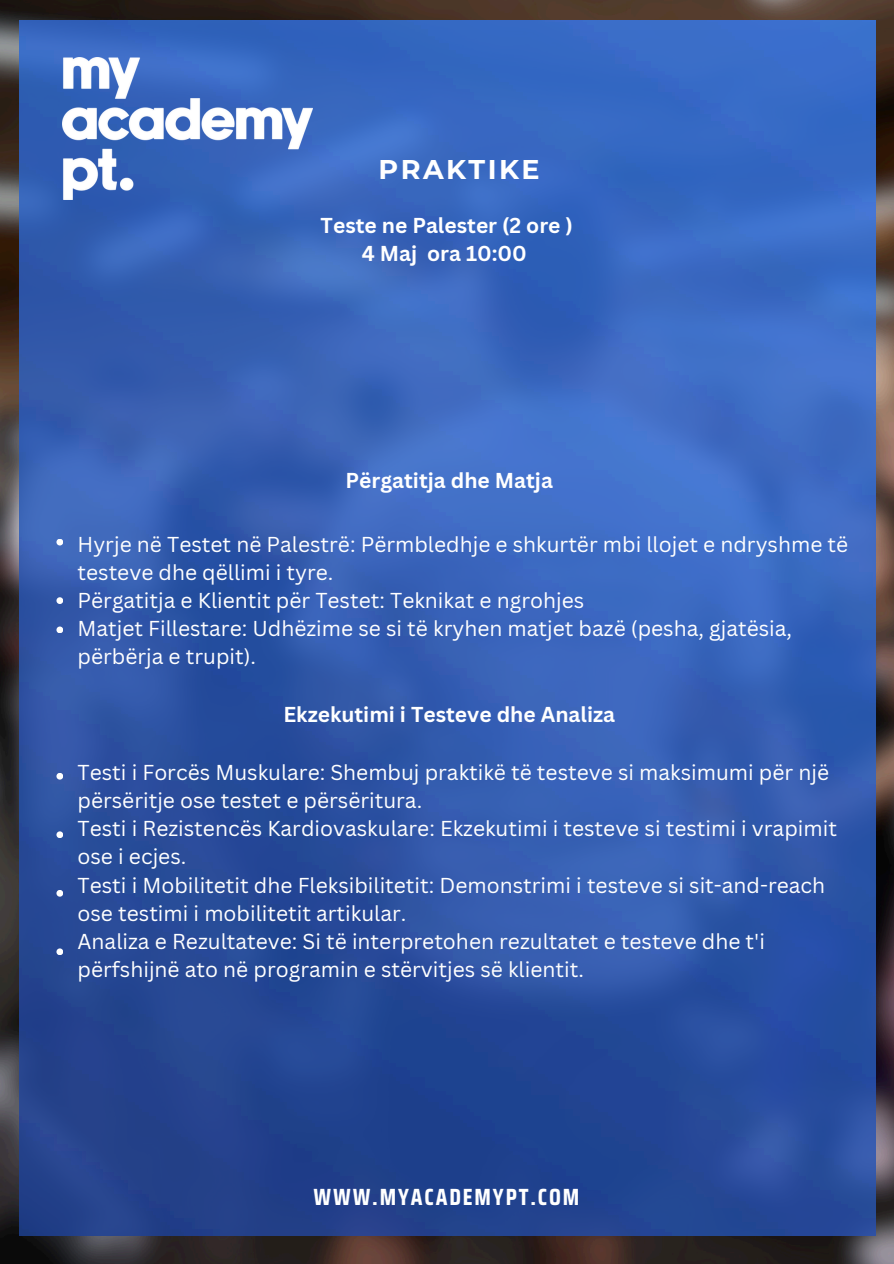
<style>
.page{position:relative;width:894px;height:1264px;background:#fff}
.page>*{position:absolute;margin:0;border:0;box-sizing:border-box;transform-origin:0 0}
.t1{font:700 27px "Montserrat";letter-spacing:.09em;color:#fff}
.t2{font:700 23.4px "Saira Condensed";letter-spacing:.08em;color:#fff}
.t3{font:21px/28.2px "Canva Sans";color:#fff}
.t4{font:700 21px/28.2px "Canva Sans";color:#fff;text-align:center}
</style>
<div class="page">
<img style="left:0;top:0;width:893px;height:1263px">
<img style="left:19px;top:21px;width:856px;height:1214px">
<svg style="left:56px;top:538px;width:7px;height:7px"></svg>
<svg style="left:56px;top:597px;width:7px;height:7px"></svg>
<svg style="left:56px;top:626px;width:7px;height:7px"></svg>
<svg style="left:56px;top:772px;width:7px;height:7px"></svg>
<svg style="left:56px;top:831px;width:7px;height:7px"></svg>
<svg style="left:56px;top:889px;width:7px;height:7px"></svg>
<svg style="left:56px;top:948px;width:7px;height:7px"></svg>
<img style="left:63px;top:58px;width:249px;height:142px">
<p class="t1" style="left:378px;top:153px;width:162px">PRAKTIKE</p>
<p class="t4" style="left:320px;top:210px;width:254px">Teste ne Palester (2 ore )<br>4 Maj ora 10:00</p>
<h3 class="t4" style="left:345px;top:465px;width:209px">Përgatitja dhe Matja</h3>
<h3 class="t3" style="left:77px;top:529px;width:772px">Hyrje në Testet në Palestrë: Përmbledhje e shkurtër mbi llojet e ndryshme të testeve dhe qëllimi i tyre.</h3>
<p class="t3" style="left:77px;top:585px;width:508px">Përgatitja e Klientit për Testet: Teknikat e ngrohjes</p>
<p class="t3" style="left:77px;top:614px;width:715px">Matjet Fillestare: Udhëzime se si të kryhen matjet bazë (pesha, gjatësia, përbërja e trupit).</p>
<p class="t4" style="left:283px;top:699px;width:333px">Ekzekutimi i Testeve dhe Analiza</p>
<h3 class="t3" style="left:77px;top:757px;width:760px">Testi i Forcës Muskulare: Shembuj praktikë të testeve si maksimumi për një përsëritje ose testet e përsëritura.<br>Testi i Rezistencës Kardiovaskulare: Ekzekutimi i testeve si testimi i vrapimit ose i ecjes.<br>Testi i Mobilitetit dhe Fleksibilitetit: Demonstrimi i testeve si sit-and-reach ose testimi i mobilitetit artikular.<br>Analiza e Rezultateve: Si të interpretohen rezultatet e testeve dhe t'i përfshijnë ato në programin e stërvitjes së klientit.</h3>
<p class="t2" style="left:313px;top:1178px;width:267px">WWW.MYACADEMYPT.COM</p>
</div>
